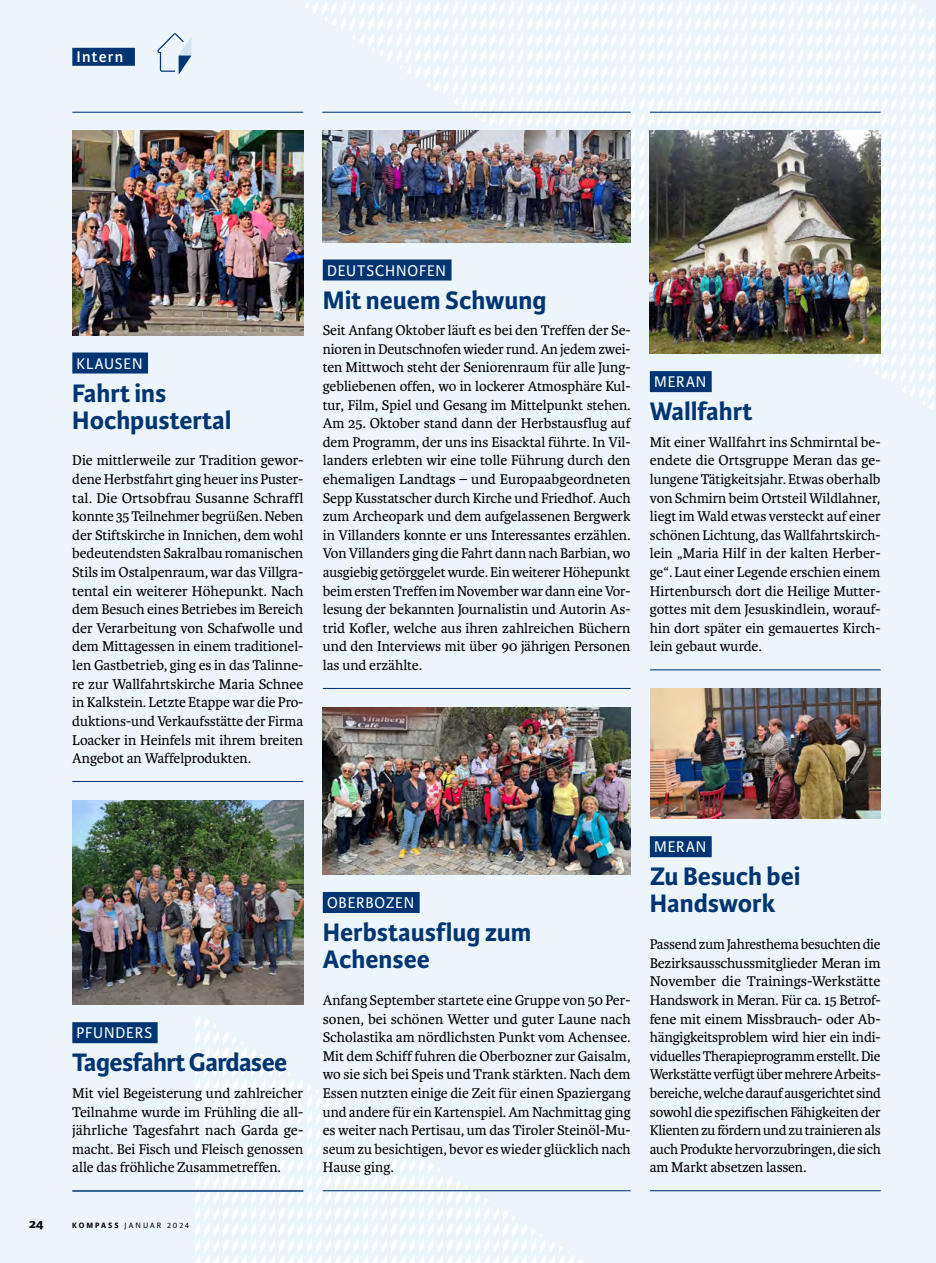
<style>
.page{position:relative;width:936px;height:1263px;background:#fff}
.page>*{position:absolute;margin:0;border:0;box-sizing:border-box;transform-origin:0 0}
.t1{font:700 27px/27px "Karmina Sans";color:#003571}
.t2{font:700 27px "Karmina Sans";letter-spacing:-.02em;color:#003571}
.t3{font:16.5px "Karmina Sans";letter-spacing:.055em;color:#fff;scale:.95 1}
.t4{font:600 16.5px "Karmina Sans";letter-spacing:.075em;color:#fff}
.t5{font:15px/18.6px "Karmina";letter-spacing:-.005em;color:#000;text-align:justify}
.t6{font:700 13.5px "Karmina Sans";color:#000;scale:1.1 1}
.t7{font:8.25px "Karmina Sans";letter-spacing:.245em;color:#000}
.s1{font-weight:700}
</style>
<div class="page">
<div style="left:0;top:0;width:935px;height:1263px;background:#ecf5fa"></div>
<svg style="left:273px;top:1px;width:661px;height:409px"></svg>
<svg style="left:195px;top:1012px;width:411px;height:251px"></svg>
<hr style="left:650px;top:112px;width:230px;height:1px;background:#003571">
<hr style="left:72px;top:112px;width:231px;height:1px;background:#003571">
<hr style="left:322px;top:112px;width:308px;height:1px;background:#003571">
<div style="left:323px;top:259px;width:128px;height:21px;background:#003571"></div>
<hr style="left:323px;top:688px;width:307px;height:1px;background:#003571">
<div style="left:72px;top:352px;width:76px;height:21px;background:#003571"></div>
<hr style="left:72px;top:781px;width:231px;height:1px;background:#003571">
<div style="left:323px;top:892px;width:96px;height:21px;background:#003571"></div>
<hr style="left:323px;top:1190px;width:307px;height:1px;background:#003571">
<div style="left:649px;top:371px;width:62px;height:21px;background:#003571"></div>
<hr style="left:649px;top:669px;width:231px;height:1px;background:#003571">
<div style="left:649px;top:836px;width:62px;height:21px;background:#003571"></div>
<hr style="left:649px;top:1190px;width:231px;height:1px;background:#003571">
<img style="left:72px;top:131px;width:231px;height:204px">
<img style="left:323px;top:131px;width:307px;height:111px">
<img style="left:650px;top:131px;width:230px;height:223px">
<img style="left:650px;top:689px;width:230px;height:130px">
<img style="left:323px;top:707px;width:307px;height:168px">
<div style="left:72px;top:1022px;width:86px;height:21px;background:#003571"></div>
<hr style="left:72px;top:1190px;width:231px;height:2px;background:#003571">
<img style="left:72px;top:800px;width:231px;height:205px">
<svg style="left:157px;top:33px;width:34px;height:42px"></svg>
<div style="left:72px;top:48px;width:63px;height:18px;background:#003571"></div>
<p class="t4" style="left:77px;top:47px;width:48px">Intern</p>
<p class="t3" style="left:77px;top:354px;width:71px">KLAUSEN</p>
<h1 class="t1" style="left:72px;top:380px;width:161px">Fahrt ins<br>Hochpustertal</h1>
<p class="t5" style="left:72px;top:451px;width:233px">Die mittlerweile zur Tradition gewor&shy;dene Herbstfahrt ging heuer ins Puster&shy;tal. Die Ortsobfrau Susanne Schraffl konnte 35 Teilnehmer begrüßen. Neben der Stiftskirche in Innichen, dem wohl bedeutendsten Sakralbau romanischen Stils im Ostalpenraum, war das Villgra&shy;tental ein weiterer Höhepunkt. Nach dem Besuch eines Betriebes im Bereich der Verarbeitung von Schafwolle und dem Mittagessen in einem traditionel&shy;len Gastbetrieb, ging es in das Talinne&shy;re zur Wallfahrtskirche Maria Schnee in Kalkstein. Letzte Etappe war die Pro&shy;duktions-und Verkaufsstätte der Firma Loacker in Heinfels mit ihrem breiten Angebot an Waffelprodukten.</p>
<p class="t3" style="left:327px;top:261px;width:127px">DEUTSCHNOFEN</p>
<h1 class="t1" style="left:323px;top:287px;width:225px">Mit neuem Schwung</h1>
<p class="t5" style="left:323px;top:321px;width:309px">Seit Anfang Oktober läuft es bei den Treffen der Se&shy;nioren in Deutschnofen wieder rund. An jedem zwei&shy;ten Mittwoch steht der Seniorenraum für alle Jung&shy;gebliebenen offen, wo in lockerer Atmosphäre Kul&shy;tur, Film, Spiel und Gesang im Mittelpunkt stehen.<br>Am 25. Oktober stand dann der Herbstausflug auf dem Programm, der uns ins Eisacktal führte. In Vil&shy;landers erlebten wir eine tolle Führung durch den ehemaligen Landtags – und Europaabgeordneten Sepp Kusstatscher durch Kirche und Friedhof. Auch zum Archeopark und dem aufgelassenen Bergwerk in Villanders konnte er uns Interessantes erzählen.<br>Von Villanders ging die Fahrt dann nach Barbian, wo ausgiebig getörggelet wurde. Ein weiterer Höhepunkt beim ersten Treffen im November war dann eine Vor&shy;lesung der bekannten Journalistin und Autorin As&shy;trid Kofler, welche aus ihren zahlreichen Büchern und den Interviews mit über 90 jährigen Personen las und erzählte.</p>
<p class="t3" style="left:654px;top:373px;width:56px">MERAN</p>
<h1 class="t1" style="left:649px;top:398px;width:104px">Wallfahrt</h1>
<p class="t5" style="left:649px;top:433px;width:232px">Mit einer Wallfahrt ins Schmirntal be&shy;endete die Ortsgruppe Meran das ge&shy;lungene Tätigkeitsjahr. Etwas oberhalb von Schmirn beim Ortsteil Wildlahner, liegt im Wald etwas versteckt auf einer schönen Lichtung, das Wallfahrtskirch&shy;lein „Maria Hilf in der kalten Herber&shy;ge“. Laut einer Legende erschien einem Hirtenbursch dort die Heilige Mutter&shy;gottes mit dem Jesuskindlein, worauf&shy;hin dort später ein gemauertes Kirch&shy;lein gebaut wurde.</p>
<p class="t3" style="left:77px;top:1024px;width:81px">PFUNDERS</p>
<h1 class="t2" style="left:72px;top:1047px;width:216px">Tagesfahrt Gardasee</h1>
<p class="t5" style="left:72px;top:1084px;width:232px">Mit viel Begeisterung und zahlreicher Teilnahme wurde im Frühling die all&shy;jährliche Tagesfahrt nach Garda ge&shy;macht. Bei Fisch und Fleisch genossen alle das fröhliche Zusammetreffen.</p>
<p class="t6" style="left:29px;top:1216px;width:15px">24</p>
<p class="t7" style="left:72px;top:1221px;width:118px"><span class="s1">KOMPASS</span> JANUAR 2024</p>
<p class="t3" style="left:327px;top:894px;width:93px">OBERBOZEN</p>
<h1 class="t1" style="left:323px;top:919px;width:210px">Herbstausflug zum<br>Achensee</h1>
<p class="t5" style="left:323px;top:991px;width:309px">Anfang September startete eine Gruppe von 50 Per&shy;sonen, bei schönen Wetter und guter Laune nach Scholastika am nördlichsten Punkt vom Achensee.<br>Mit dem Schiff fuhren die Oberbozner zur Gaisalm, wo sie sich bei Speis und Trank stärkten. Nach dem Essen nutzten einige die Zeit für einen Spaziergang und andere für ein Kartenspiel. Am Nachmittag ging es weiter nach Pertisau, um das Tiroler Steinöl-Mu&shy;seum zu besichtigen, bevor es wieder glücklich nach Hause ging.</p>
<p class="t3" style="left:654px;top:838px;width:56px">MERAN</p>
<h1 class="t1" style="left:649px;top:863px;width:152px">Zu Besuch bei<br>Handswork</h1>
<p class="t5" style="left:649px;top:935px;width:232px">Passend zum Jahresthema besuchten die Bezirksausschussmitglieder Meran im November die Trainings-Werkstätte Handswork in Meran. Für ca. 15 Betrof&shy;fene mit einem Missbrauch- oder Ab&shy;hängigkeitsproblem wird hier ein indi&shy;viduelles Therapieprogramm erstellt. Die Werkstätte verfügt über mehrere Arbeits&shy;bereiche, welche darauf ausgerichtet sind sowohl die spezifischen Fähigkeiten der Klienten zu fördern und zu trainieren als auch Produkte hervorzubringen, die sich am Markt absetzen lassen.</p>
</div>
